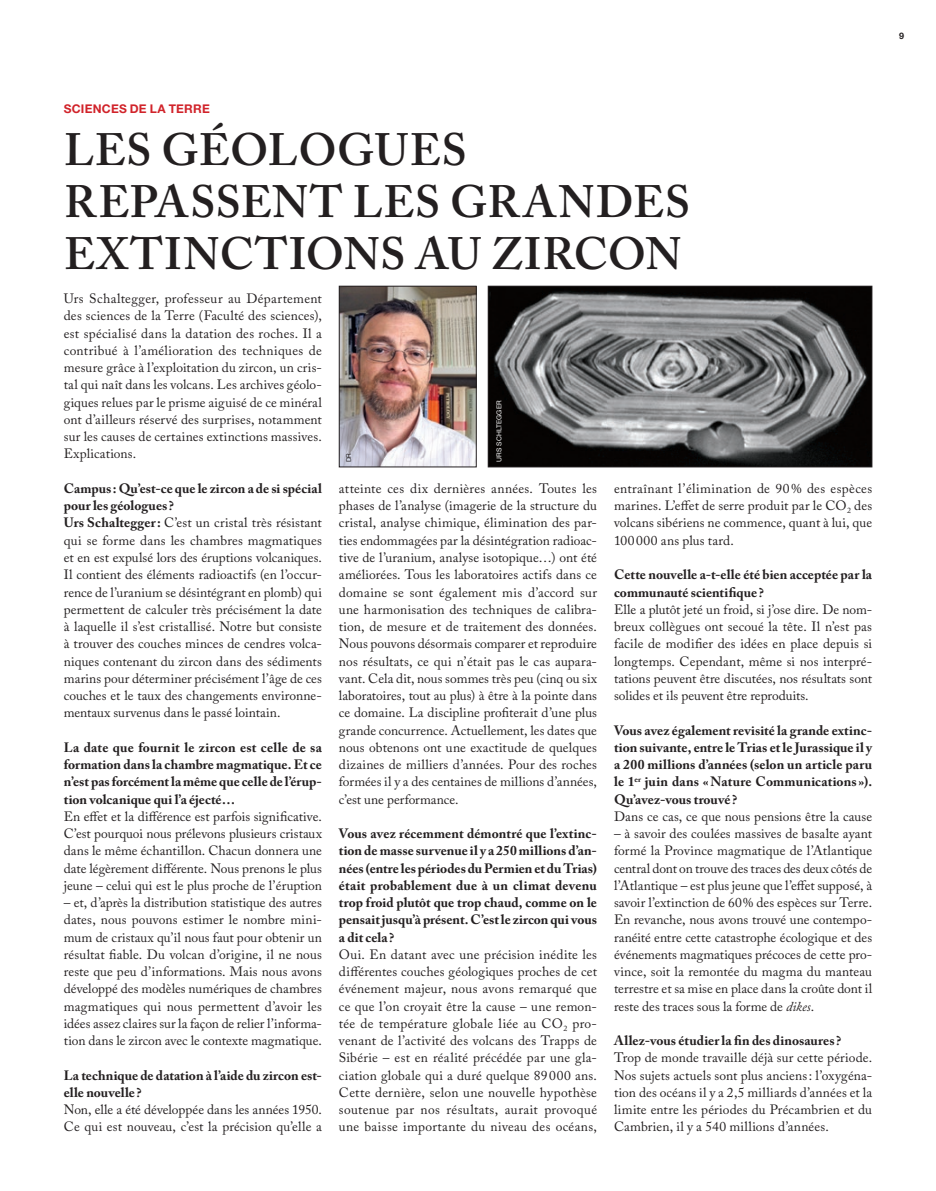
<style>
.page{position:relative;width:936px;height:1191px;background:#fff}
.page>*{position:absolute;margin:0;border:0;box-sizing:border-box;transform-origin:0 0}
._05_titre_grande_act{font:600 45px/51.8px "Adobe Caslon Pro";letter-spacing:.015em;color:#231f20}
.texte_normal{font:13.5px/17.2px "Adobe Caslon Pro";letter-spacing:.005em;color:#231f20;text-align:justify}
.question{font:700 13.5px/17.2px "Adobe Caslon Pro";color:#231f20}
.question-2{font:13.5px/17.2px "Adobe Caslon Pro";color:#231f20;text-align:justify}
._03_mot-clé_rouge_gr{font:700 12px "Helvetica Neue";letter-spacing:.02em;color:#d1232a}
.t1{font:700 9px "Helvetica Neue";color:#231f20}
.crédit{font:6.75px "Helvetica Neue";letter-spacing:.015em;color:#fff}
.crédit-2{font:6.75px "Helvetica Neue";color:#231f20}
.s1{font-weight:700}
.s2{font-style:italic}
</style>
<div class="page">
<img style="left:341px;top:288px;width:133px;height:177px">
<div style="left:339px;top:286px;width:137px;height:181px;border:1px solid #231f20"></div>
<img style="left:490px;top:288px;width:380px;height:177px">
<div style="left:488px;top:286px;width:384px;height:181px;border:1px solid #231f20"></div>
<p class="_03_mot-clé_rouge_gr" style="left:64px;top:102px;width:147px">SCIENCES DE LA TERRE</p>
<p class="_05_titre_grande_act" style="left:64px;top:124px;width:627px">LES GÉOLOGUES<br>REPASSENT LES GRANDES<br>EXTINCTIONS AU ZIRCON</p>
<p class="texte_normal" style="left:64px;top:290px;width:259px">Urs Schaltegger, professeur au Département des sciences de la Terre (Faculté des sciences), est spécialisé dans la datation des roches. Il a contribué à l’amélioration des techniques de mesure grâce à l’exploitation du zircon, un cris&shy;tal qui naît dans les volcans. Les archives géolo&shy;giques relues par le prisme aiguisé de ce minéral ont d’ailleurs réservé des surprises, notamment sur les causes de certaines extinctions massives.<br>Explications.</p>
<p class="question" style="left:64px;top:479px;width:259px">Campus: Qu’est-ce que le zircon a de si spécial pour les géologues?</p>
<p class="question-2" style="left:64px;top:514px;width:260px"><span class="s1">Urs Schaltegger:</span> C’est un cristal très résistant qui se forme dans les chambres magmatiques et en est expulsé lors des éruptions volcaniques.<br>Il contient des éléments radioactifs (en l’occur&shy;rence de l’uranium se désintégrant en plomb) qui permettent de calculer très précisément la date à laquelle il s’est cristallisé. Notre but consiste à trouver des couches minces de cendres volca&shy;niques contenant du zircon dans des sédiments marins pour déterminer précisément l’âge de ces couches et le taux des changements environne&shy;mentaux survenus dans le passé lointain.</p>
<p class="question" style="left:64px;top:738px;width:259px;text-align:justify">La date que fournit le zircon est celle de sa formation dans la chambre magmatique. Et ce n’est pas forcément la même que celle de l’érup&shy;tion volcanique qui l’a éjecté…</p>
<p class="texte_normal" style="left:64px;top:807px;width:259px">En effet et la différence est parfois significative.<br>C’est pourquoi nous prélevons plusieurs cristaux dans le même échantillon. Chacun donnera une date légèrement différente. Nous prenons le plus jeune – celui qui est le plus proche de l’éruption</p>
<p class="texte_normal" style="left:64px;top:893px;width:260px">– et, d’après la distribution statistique des autres dates, nous pouvons estimer le nombre mini&shy;mum de cristaux qu’il nous faut pour obtenir un résultat fiable. Du volcan d’origine, il ne nous reste que peu d’informations. Mais nous avons développé des modèles numériques de chambres magmatiques qui nous permettent d’avoir les idées assez claires sur la façon de relier l’informa&shy;tion dans le zircon avec le contexte magmatique.</p>
<p class="question" style="left:64px;top:1066px;width:259px">La technique de datation à l’aide du zircon est&shy;elle nouvelle?</p>
<p class="texte_normal" style="left:64px;top:1100px;width:259px">Non, elle a été développée dans les années 1950.<br>Ce qui est nouveau, c’est la précision qu’elle a</p>
<p class="crédit" style="left:494px;top:461px;width:62px;rotate:-90deg">URS SCHLTEGGER</p>
<p class="crédit-2" style="left:344px;top:462px;width:11px;rotate:-90deg">DR</p>
<p class="texte_normal" style="left:339px;top:479px;width:259px">atteinte ces dix dernières années. Toutes les phases de l’analyse (imagerie de la structure du cristal, analyse chimique, élimination des par&shy;ties endommagées par la désintégration radioac&shy;tive de l’uranium, analyse isotopique…) ont été améliorées. Tous les laboratoires actifs dans ce domaine se sont également mis d’accord sur une harmonisation des techniques de calibra&shy;tion, de mesure et de traitement des données.<br>Nous pouvons désormais comparer et reproduire nos résultats, ce qui n’était pas le cas aupara&shy;vant. Cela dit, nous sommes très peu (cinq ou six laboratoires, tout au plus) à être à la pointe dans ce domaine. La discipline profiterait d’une plus grande concurrence. Actuellement, les dates que nous obtenons ont une exactitude de quelques dizaines de milliers d’années. Pour des roches formées il y a des centaines de millions d’années, c’est une performance.</p>
<p class="question" style="left:339px;top:824px;width:259px;text-align:justify">Vous avez récemment démontré que l’extinc&shy;tion de masse survenue il y a 250 millions d’an&shy;nées (entre les périodes du Permien et du Trias) était probablement due à un climat devenu trop froid plutôt que trop chaud, comme on le pensait jusqu’à présent. C’est le zircon qui vous a dit cela?</p>
<p class="texte_normal" style="left:339px;top:945px;width:259px">Oui. En datant avec une précision inédite les différentes couches géologiques proches de cet événement majeur, nous avons remarqué que ce que l’on croyait être la cause – une remon&shy;tée de température globale liée au CO<sub>2</sub> pro&shy;venant de l’activité des volcans des Trapps de Sibérie – est en réalité précédée par une gla&shy;ciation globale qui a duré quelque 89 000 ans.<br>Cette dernière, selon une nouvelle hypothèse soutenue par nos résultats, aurait provoqué une baisse importante du niveau des océans,</p>
<p class="texte_normal" style="left:614px;top:479px;width:259px">entraînant l’élimination de 90 % des espèces marines. L’effet de serre produit par le CO<sub>2</sub> des volcans sibériens ne commence, quant à lui, que 100000 ans plus tard.</p>
<p class="question" style="left:614px;top:566px;width:259px">Cette nouvelle a-t-elle été bien acceptée par la communauté scientifique?</p>
<p class="texte_normal" style="left:614px;top:600px;width:259px">Elle a plutôt jeté un froid, si j’ose dire. De nom&shy;breux collègues ont secoué la tête. Il n’est pas facile de modifier des idées en place depuis si longtemps. Cependant, même si nos interpré&shy;tations peuvent être discutées, nos résultats sont solides et ils peuvent être reproduits.</p>
<p class="question" style="left:614px;top:721px;width:259px;text-align:justify">Vous avez également revisité la grande extinc&shy;tion suivante, entre le Trias et le Jurassique il y a 200 millions d’années (selon un article paru le 1<sup>er</sup> juin dans «Nature Communications »).<br>Qu’avez-vous trouvé?</p>
<p class="texte_normal" style="left:614px;top:807px;width:259px">Dans ce cas, ce que nous pensions être la cause</p>
<p class="texte_normal" style="left:614px;top:824px;width:259px">– à savoir des coulées massives de basalte ayant formé la Province magmatique de l’Atlantique central dont on trouve des traces des deux côtés de l’Atlantique – est plus jeune que l’effet supposé, à savoir l’extinction de 60% des espèces sur Terre.<br>En revanche, nous avons trouvé une contempo&shy;ranéité entre cette catastrophe écologique et des événements magmatiques précoces de cette pro&shy;vince, soit la remontée du magma du manteau terrestre et sa mise en place dans la croûte dont il reste des traces sous la forme de <span class="s2">dikes</span>.</p>
<p class="question" style="left:614px;top:1031px;width:229px">Allez-vous étudier la fin des dinosaures?</p>
<p class="texte_normal" style="left:614px;top:1049px;width:259px">Trop de monde travaille déjà sur cette période.<br>Nos sujets actuels sont plus anciens: l’oxygéna&shy;tion des océans il y a 2,5 milliards d’années et la limite entre les périodes du Précambrien et du Cambrien, il y a 540 millions d’années.</p>
<p class="t1" style="left:899px;top:30px;width:7px">9</p>
</div>
